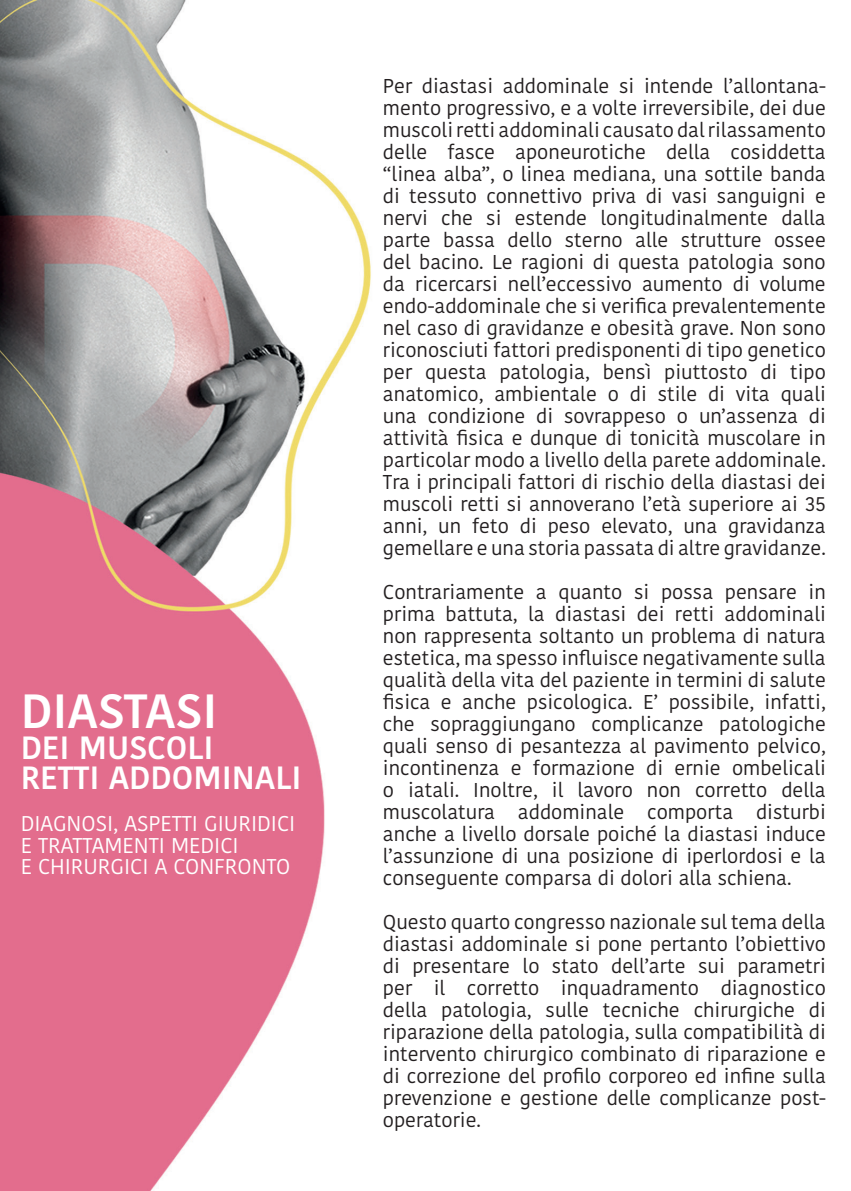
<style>
.page{position:relative;width:851px;height:1191px;background:#fff}
.page>*{position:absolute;margin:0;border:0;box-sizing:border-box;transform-origin:0 0}
.t1{font:600 47.8px "Kohinoor Bangla";color:#fff}
.t2{font:600 32px "Kohinoor Bangla";color:#fff}
.t3{font:21.2px "Kohinoor Bangla";color:#fff}
.t4{font:20px/22px "Kohinoor Bangla";color:#231f20;text-align:justify}
</style>
<div class="page">
<img style="left:0;top:0;width:371px;height:1191px">
<p class="t1" style="left:21px;top:671px;width:198px">DIASTASI</p>
<p class="t2" style="left:21px;top:720px;width:194px">DEI MUSCOLI</p>
<p class="t2" style="left:21px;top:751px;width:282px">RETTI ADDOMINALI</p>
<p class="t3" style="left:21px;top:807px;width:276px">DIAGNOSI, ASPETTI GIURIDICI</p>
<p class="t3" style="left:21px;top:829px;width:219px">E TRATTAMENTI MEDICI</p>
<p class="t3" style="left:21px;top:850px;width:271px">E CHIRURGICI A CONFRONTO</p>
<p class="t4" style="left:383px;top:75px;width:444px">Per diastasi addominale si intende l’allontana&shy;mento progressivo, e a volte irreversibile, dei due muscoli retti addominali causato dal rilassamento delle fasce aponeurotiche della cosiddetta “linea alba”, o linea mediana, una sottile banda di tessuto connettivo priva di vasi sanguigni e nervi che si estende longitudinalmente dalla parte bassa dello sterno alle strutture ossee del bacino. Le ragioni di questa patologia sono da ricercarsi nell’eccessivo aumento di volume endo-addominale che si verifica prevalentemente nel caso di gravidanze e obesità grave. Non sono riconosciuti fattori predisponenti di tipo genetico per questa patologia, bensì piuttosto di tipo anatomico, ambientale o di stile di vita quali una condizione di sovrappeso o un’assenza di attività fisica e dunque di tonicità muscolare in particolar modo a livello della parete addominale.<br>Tra i principali fattori di rischio della diastasi dei muscoli retti si annoverano l’età superiore ai 35 anni, un feto di peso elevato, una gravidanza gemellare e una storia passata di altre gravidanze.</p>
<p class="t4" style="left:383px;top:581px;width:444px">Contrariamente a quanto si possa pensare in prima battuta, la diastasi dei retti addominali non rappresenta soltanto un problema di natura estetica, ma spesso influisce negativamente sulla qualità della vita del paziente in termini di salute fisica e anche psicologica. E’ possibile, infatti, che sopraggiungano complicanze patologiche quali senso di pesantezza al pavimento pelvico, incontinenza e formazione di ernie ombelicali o iatali. Inoltre, il lavoro non corretto della muscolatura addominale comporta disturbi anche a livello dorsale poiché la diastasi induce l’assunzione di una posizione di iperlordosi e la conseguente comparsa di dolori alla schiena.</p>
<p class="t4" style="left:383px;top:911px;width:444px">Questo quarto congresso nazionale sul tema della diastasi addominale si pone pertanto l’obiettivo di presentare lo stato dell’arte sui parametri per il corretto inquadramento diagnostico della patologia, sulle tecniche chirurgiche di riparazione della patologia, sulla compatibilità di intervento chirurgico combinato di riparazione e di correzione del profilo corporeo ed infine sulla prevenzione e gestione delle complicanze post&shy;operatorie.</p>
</div>
